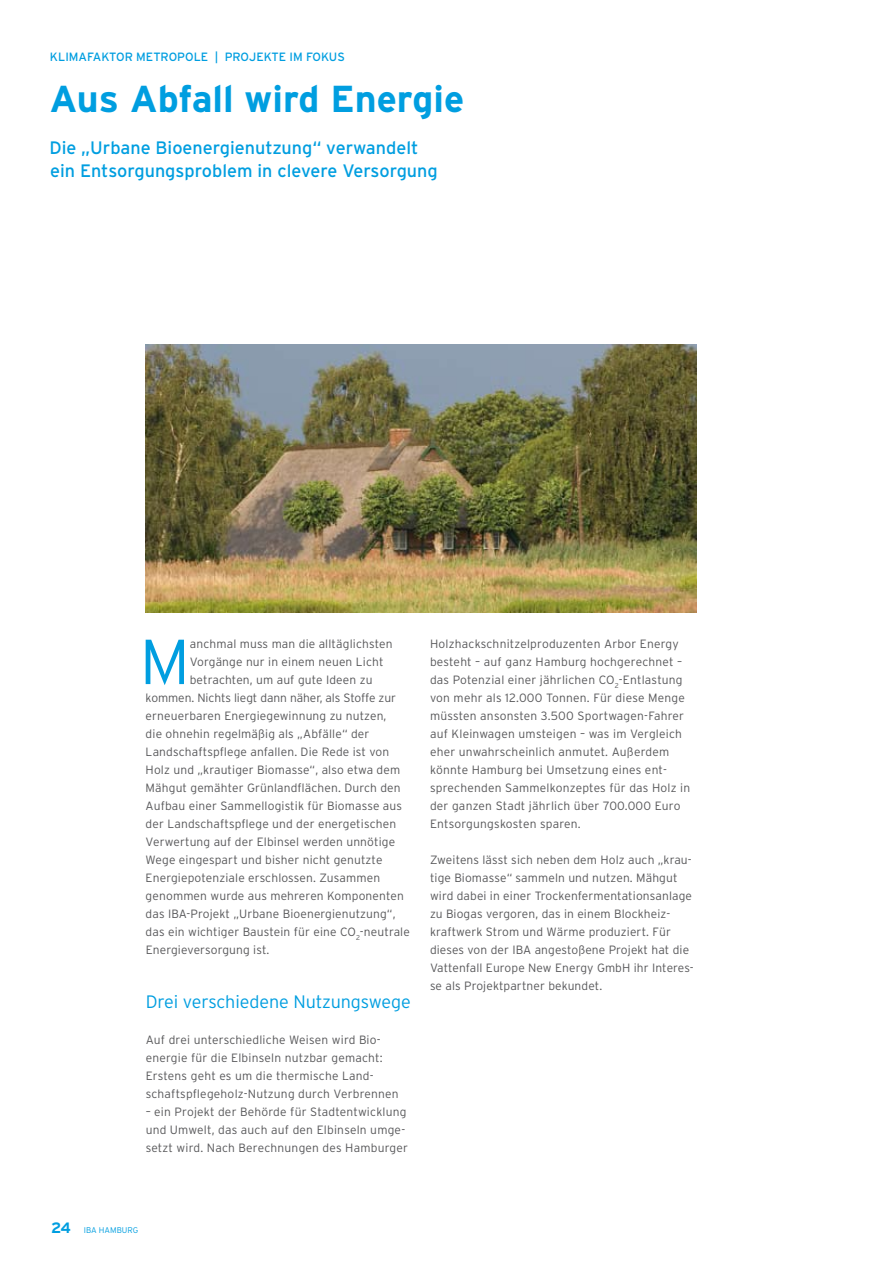
<style>
.page{position:relative;width:893px;height:1263px;background:#fff}
.page>*{position:absolute;margin:0;border:0;box-sizing:border-box;transform-origin:0 0}
.t1{font:300 63.45px "Interstate";color:#009ee0}
.t2{font:700 37.5px "Interstate";color:#009ee0}
.t3{font:18px/22.5px "Interstate";color:#009ee0}
.t4{font:300 18px "Interstate";letter-spacing:-.005em;color:#009ee0}
.t5{font:300 12px/18px "Interstate";letter-spacing:.01em;color:#58585a}
.t6{font:12px "Interstate";color:#009ee0}
.t7{font:300 8.25px "Interstate";color:#009ee0}
.s1{font-weight:700;font-size:15px}
</style>
<div class="page">
<img style="left:145px;top:344px;width:551px;height:268px">
<p class="t6" style="left:50px;top:50px;width:68px">KLIMAFAKTOR</p>
<p class="t6" style="left:136px;top:50px;width:9px">METRO</p>
<p class="t6" style="left:177px;top:50px;width:17px">POLE</p>
<p class="t6" style="left:215px;top:50px;width:123px">| PROJEKTE IM FOKUS</p>
<h2 class="t2" style="left:50px;top:78px;width:416px">Aus Abfall wird Energie</h2>
<h3 class="t3" style="left:49px;top:137px;width:390px">Die „U rbane Bioenergienutzung“ verwandelt ein Entsorgungsproblem in clevere Versorgung</h3>
<h1 class="t1" style="left:140px;top:626px;width:51px">M</h1>
<p class="t5" style="left:190px;top:635px;width:204px">anchmal muss man die alltäglichsten</p>
<p class="t5" style="left:190px;top:653px;width:195px">Vorgänge nur in einem neuen Licht</p>
<p class="t5" style="left:190px;top:671px;width:184px">betrachten, um auf gute Ideen zu</p>
<p class="t5" style="left:146px;top:689px;width:252px">kommen. Nichts liegt dann näher, als Stoffe zur</p>
<p class="t5" style="left:146px;top:707px;width:242px">erneuerbaren Energiegewinnung zu nutzen,</p>
<p class="t5" style="left:146px;top:725px;width:225px">die ohnehin regelmäßig als „Abfälle“ der</p>
<p class="t5" style="left:146px;top:743px;width:245px">Landschaftspflege anfallen. Die Rede ist von</p>
<p class="t5" style="left:146px;top:761px;width:256px">Holz und „krautiger Biomasse“, also etwa dem</p>
<p class="t5" style="left:146px;top:779px;width:257px">Mähgut gemähter Grünlandflächen. Durch den</p>
<p class="t5" style="left:146px;top:797px;width:258px">Aufbau einer Sammellogistik für Biomasse aus</p>
<p class="t5" style="left:146px;top:815px;width:252px">der Landschaftspflege und der energetischen</p>
<p class="t5" style="left:146px;top:833px;width:251px">Verwertung auf der Elbinsel werden unnötige</p>
<p class="t5" style="left:146px;top:851px;width:238px">Wege eingespart und bisher nicht genutzte</p>
<p class="t5" style="left:146px;top:869px;width:236px">Energiepotenziale erschlossen. Zusammen</p>
<p class="t5" style="left:146px;top:887px;width:260px">genommen wurde aus mehreren Komponenten</p>
<p class="t5" style="left:146px;top:905px;width:251px">das IBA-Projekt „Urbane Bioenergienutzung“,</p>
<p class="t5" style="left:146px;top:923px;width:266px">das ein wichtiger Baustein für eine CO<sub>2</sub>-neutrale</p>
<p class="t5" style="left:146px;top:941px;width:125px">Energieversorgung ist.</p>
<h3 class="t4" style="left:146px;top:992px;width:267px">Drei verschiedene Nutzungswege</h3>
<p class="t5" style="left:146px;top:1031px;width:255px">Auf drei unterschiedliche Weisen wird Bio&shy;energie für die Elbinseln nutzbar gemacht:<br>Erstens geht es um die thermische Land&shy;schaftspflegeholz-Nutzung durch Verbrennen</p>
<p class="t5" style="left:146px;top:1103px;width:264px">– ein Projekt der Behörde für Stadtentwicklung und Umwelt, das auch auf den Elbinseln umge&shy;setzt wird. Nach Berechnungen des Hamburger</p>
<p class="t5" style="left:430px;top:635px;width:262px">Holzhackschnitzelproduzenten Arbor Energy besteht – auf ganz Hamburg hochgerechnet – das Potenzial einer jährlichen CO<sub>2</sub>-Entlastung von mehr als 12.000 Tonnen. Für diese Menge müssten ansonsten 3.500 Sportwagen-Fahrer auf Kleinwagen umsteigen – was im Vergleich eher unwahrscheinlich anmutet. Außerdem könnte Hamburg bei Umsetzung eines ent&shy;sprechenden Sammelkonzeptes für das Holz in der ganzen Stadt jährlich über 700.000 Euro Entsorgungskosten sparen.</p>
<p class="t5" style="left:430px;top:851px;width:265px">Zweitens lässt sich neben dem Holz auch „krau&shy;tige Biomasse“ sammeln und nutzen. Mähgut wird dabei in einer Trockenfermentationsanlage zu Biogas vergoren, das in einem Blockheiz&shy;kraftwerk Strom und Wärme produziert. Für dieses von der IBA angestoßene Projekt hat die Vattenfall Europe New Energy GmbH ihr Interes&shy;se als Projektpartner bekundet.</p>
<p class="t7" style="left:51px;top:1225px;width:89px"><span class="s1">24</span> IBA HAMBURG</p>
</div>
